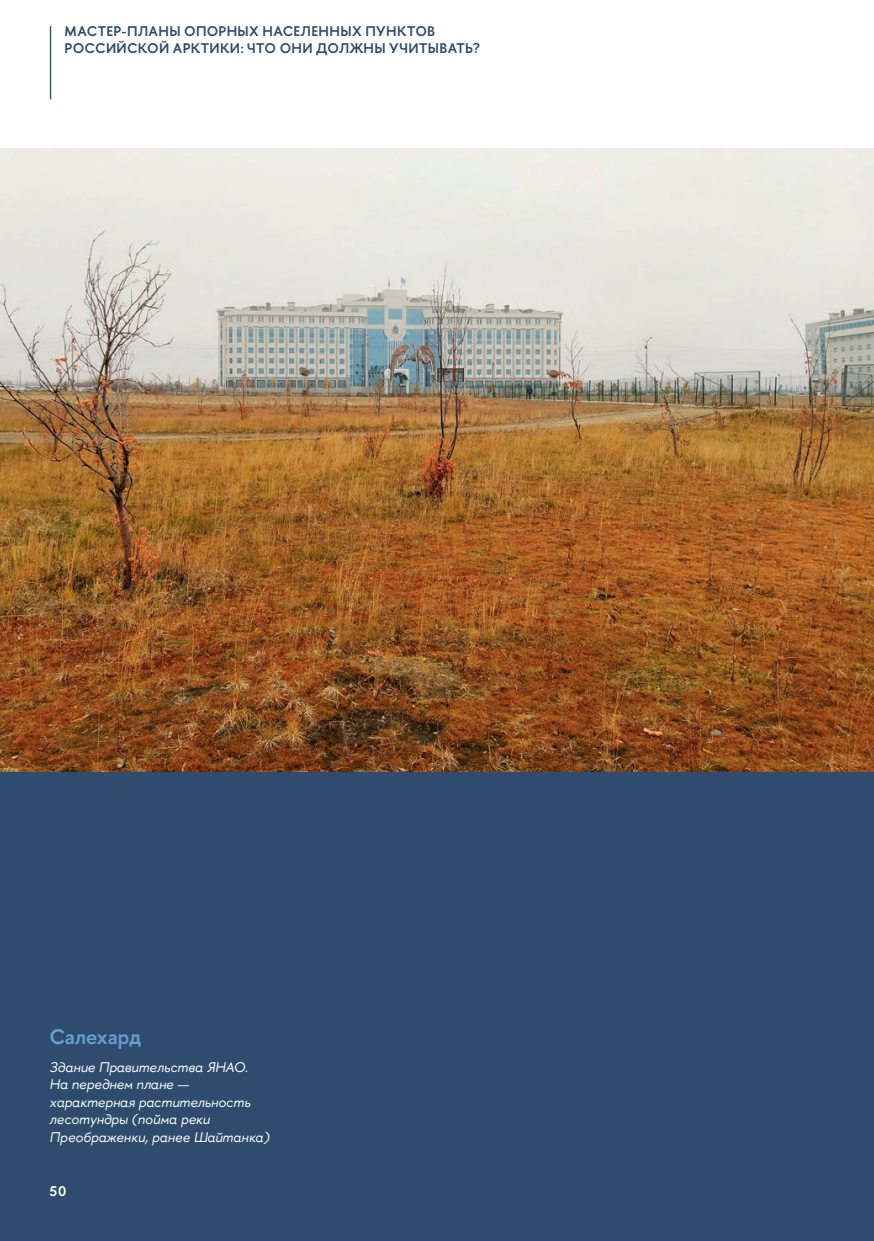
<style>
.page{position:relative;width:874px;height:1241px;background:#fff}
.page>*{position:absolute;margin:0;border:0;box-sizing:border-box;transform-origin:0 0}
.t1{font:600 21px "HSE Sans";letter-spacing:-.005em;color:#65a1d0}
.t2{font:italic 14px/17.5px "HSE Sans";letter-spacing:-.01em;color:#fff}
.t3{font:600 14px/17.5px "HSE Sans";letter-spacing:.025em;color:#2f4c6f}
.t4{font:600 14px "HSE Sans";color:#fff}
</style>
<div class="page">
<div style="left:0;top:771px;width:873px;height:469px;background:#2f4c6f"></div>
<img style="left:0;top:149px;width:873px;height:622px">
<hr style="left:50px;top:26px;width:1px;height:73px;background:#2f4c6f">
<p class="t3" style="left:64px;top:22px;width:417px">МАСТЕР-ПЛАНЫ ОПОРНЫХ НАСЕЛЕННЫХ ПУНКТОВ<br>РОССИЙСКОЙ АРКТИКИ: ЧТО ОНИ ДОЛЖНЫ УЧИТЫВАТЬ?</p>
<h1 class="t1" style="left:50px;top:1023px;width:93px">Салехард</h1>
<p class="t2" style="left:50px;top:1058px;width:221px">Здание Правительства ЯНАО.<br>На переднем плане — характерная растительность лесотундры (пойма реки<br>Преображенки, ранее Шайтанка)</p>
<p class="t4" style="left:50px;top:1182px;width:18px">50</p>
</div>
